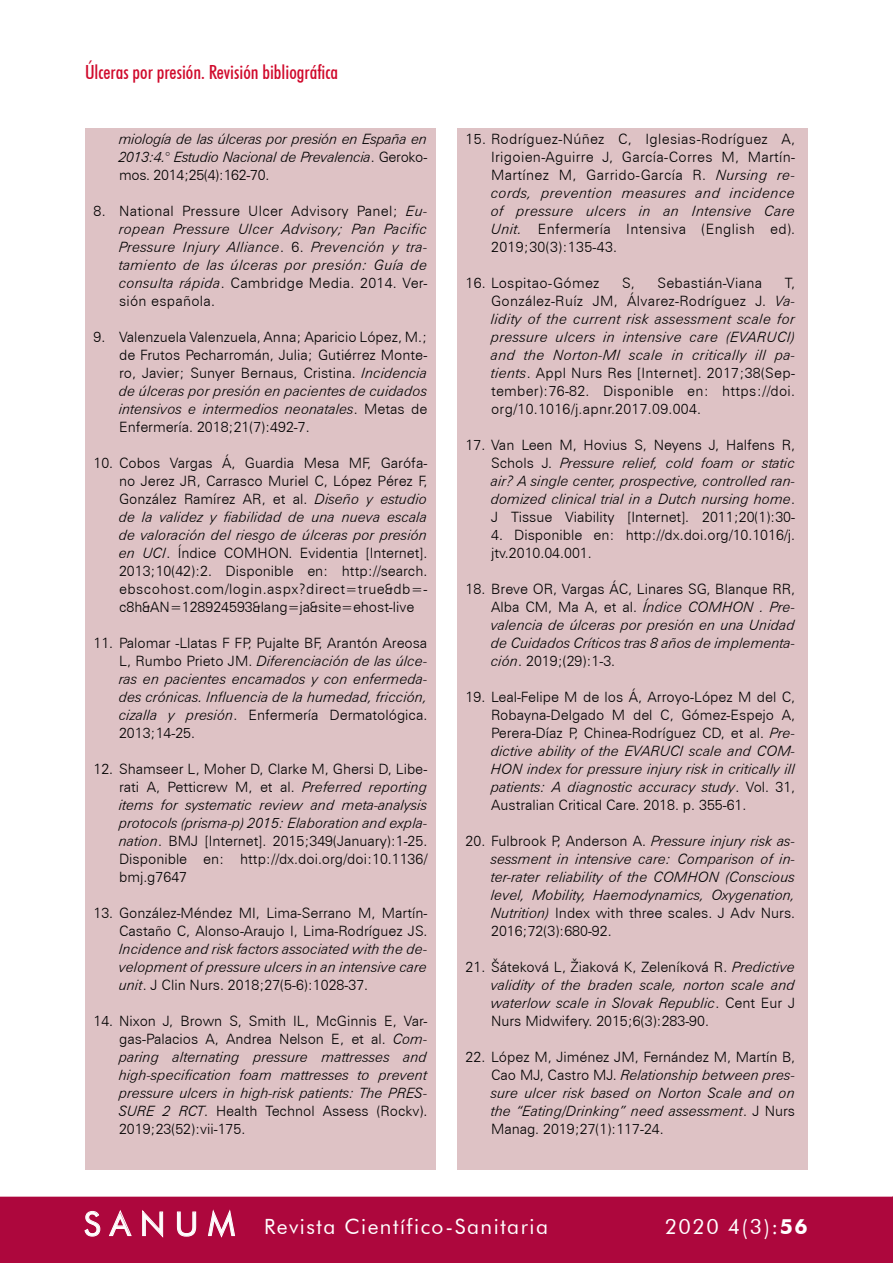
<style>
.page{position:relative;width:893px;height:1263px;background:#fff}
.page>*{position:absolute;margin:0;border:0;box-sizing:border-box;transform-origin:0 0}
.t1{font:21px "Futura BT";letter-spacing:.07em;color:#fff}
.t2{font:500 condensed 19.5px "Futura BT";color:#d00a2c}
.t3{font:italic 300 14.25px/18px "Zurich BT";color:#000;text-align:justify}
.t4{font:300 14.25px/18px "Zurich BT";color:#000;text-align:justify}
.t5{font:300 14.25px "Zurich BT";letter-spacing:.02em;color:#000}
.s1{font-style:normal}
.s2{font-style:italic}
.s3{font-size:33px}
.s4{font-weight:700}
</style>
<div class="page">
<div style="left:0;top:1197px;width:893px;height:66px;background:#ad073d"></div>
<div style="left:85px;top:128px;width:351px;height:1041px;background:#dec2c5"></div>
<div style="left:457px;top:128px;width:351px;height:1041px;background:#dec2c5"></div>
<h2 class="t2" style="left:85px;top:60px;width:255px">Úlceras por presión. Revisión bibliográfica</h2>
<p class="t3" style="left:119px;top:130px;width:310px">miología de las úlceras por presión en España en 2013:4.° Estudio Nacional de Prevalencia<span class="s1">. Geroko&shy;mos. 2014;25(4):162-70.</span></p>
<p class="t3" style="left:119px;top:202px;width:310px;text-indent:-26px"><span class="s1">8. National Pressure Ulcer Advisory Panel;</span> Eu&shy;ropean Pressure Ulcer Advisory; Pan Pacific Pressure Injury Alliance<span class="s1">. 6.</span> Prevención y tra&shy;tamiento de las úlceras por presión: Guía de consulta rápida<span class="s1">. Cambridge Media. 2014. Ver&shy;sión española.</span></p>
<p class="t4" style="left:119px;top:328px;width:310px;text-indent:-26px">9. Valenzuela Valenzuela, Anna; Aparicio López, M.; de Frutos Pecharromán, Julia; Gutiérrez Monte&shy;ro, Javier; Sunyer Bernaus, Cristina. <span class="s2">Incidencia de úlceras por presión en pacientes de cuidados intensivos e intermedios neonatales</span>. Metas de Enfermería. 2018;21(7):492-7.</p>
<p class="t4" style="left:119px;top:454px;width:310px;text-indent:-26px">10. Cobos Vargas Á, Guardia Mesa MF, Garófa&shy;no Jerez JR, Carrasco Muriel C, López Pérez F, González Ramírez AR, et al. <span class="s2">Diseño y estudio de la validez y fiabilidad de una nueva escala de valoración del riesgo de úlceras por presión en UCI</span>. Índice COMHON. Evidentia [Internet].<br>2013;10(42):2. Disponible en: http://search. ebscohost.com/login.aspx?direct=true&amp;db=- c8h&amp;AN=128924593&amp;lang=ja&amp;site=ehost-live</p>
<p class="t3" style="left:119px;top:634px;width:310px;text-indent:-26px"><span class="s1">11. Palomar -Llatas F FP, Pujalte BF, Arantón Areosa L, Rumbo Prieto JM.</span> Diferenciación de las úlce&shy;ras en pacientes encamados y con enfermeda&shy;des crónicas. Influencia de la humedad, fricción, cizalla y presión<span class="s1">. Enfermería Dermatológica.<br>2013;14-25.</span></p>
<p class="t4" style="left:119px;top:760px;width:310px;text-indent:-26px">12. Shamseer L, Moher D, Clarke M, Ghersi D, Libe&shy;rati A, Petticrew M, et al. <span class="s2">Preferred reporting items for systematic review and meta-analysis protocols (prisma-p) 2015: Elaboration and expla&shy;nation</span>. BMJ [Internet]. 2015;349(January):1-25.<br>Disponible en: http://dx.doi.org/doi:10.1136/ bmj.g7647</p>
<p class="t4" style="left:94px;top:904px;width:335px;text-align:right">13. González-Méndez MI, Lima-Serrano M, Martín-<br>Castaño C, Alonso-Araujo I, Lima-Rodríguez JS.</p>
<p class="t3" style="left:119px;top:940px;width:310px">Incidence and risk factors associated with the de&shy;velopment of pressure ulcers in an intensive care unit<span class="s1">. J Clin Nurs. 2018;27(5-6):1028-37.</span></p>
<p class="t3" style="left:119px;top:1012px;width:310px;text-indent:-26px"><span class="s1">14. Nixon J, Brown S, Smith IL, McGinnis E, Var&shy;gas-Palacios A, Andrea Nelson E, et al.</span> Com&shy;paring alternating pressure mattresses and high-specification foam mattresses to prevent pressure ulcers in high-risk patients: The PRES-SURE 2 RCT<span class="s1">. Health Technol Assess (Rockv).<br>2019;23(52):vii-175.</span></p>
<p class="t4" style="left:491px;top:130px;width:306px;text-indent:-26px">15. Rodríguez-Núñez C, Iglesias-Rodríguez A, Irigoien-Aguirre J, García-Corres M, Martín-Martínez M, Garrido-García R. <span class="s2">Nursing re&shy;cords, prevention measures and incidence of pressure ulcers in an Intensive Care Unit.</span> Enfermería Intensiva (English ed).<br>2019;30(3):135-43.</p>
<p class="t5" style="left:466px;top:274px;width:135px">16. Lospitao-Gómez</p>
<p class="t4" style="left:622px;top:274px;width:14px">S,</p>
<p class="t5" style="left:657px;top:274px;width:106px">Sebastián-Viana</p>
<p class="t4" style="left:491px;top:274px;width:306px;text-indent:294px">T, González-Ruíz JM, Álvarez-Rodríguez J. <span class="s2">Va&shy;lidity of the current risk assessment scale for pressure ulcers in intensive care (EVARUCI) and the Norton-MI scale in critically ill pa&shy;tients</span>. Appl Nurs Res [Internet]. 2017;38(Sep&shy;tember):76-82. Disponible en: https://doi. org/10.1016/j.apnr.2017.09.004.</p>
<p class="t3" style="left:491px;top:436px;width:306px;text-indent:-26px"><span class="s1">17. Van Leen M, Hovius S, Neyens J, Halfens R, Schols J.</span> Pressure relief, cold foam or static air? A single center, prospective, controlled ran&shy;domized clinical trial in a Dutch nursing home<span class="s1">.<br>J Tissue Viability [Internet]. 2011;20(1):30-</span></p>
<p class="t4" style="left:491px;top:526px;width:306px">4. Disponible en: http://dx.doi.org/10.1016/j. jtv.2010.04.001.</p>
<p class="t3" style="left:491px;top:580px;width:306px;text-indent:-26px"><span class="s1">18. Breve OR, Vargas ÁC, Linares SG, Blanque RR, Alba CM, Ma A, et al.</span> Índice COMHON . Pre&shy;valencia de úlceras por presión en una Unidad de Cuidados Críticos tras 8 años de implementa&shy;ción<span class="s1">. 2019;(29):1-3.</span></p>
<p class="t4" style="left:491px;top:688px;width:306px;text-indent:-26px">19. Leal-Felipe M de los Á, Arroyo-López M del C, Robayna-Delgado M del C, Gómez-Espejo A, Perera-Díaz P, Chinea-Rodríguez CD, et al. <span class="s2">Pre&shy;dictive ability of the EVARUCI scale and COM-HON index for pressure injury risk in critically ill patients: A diagnostic accuracy study</span>. Vol. 31, Australian Critical Care. 2018. p. 355-61.</p>
<p class="t3" style="left:491px;top:832px;width:306px;text-indent:-26px"><span class="s1">20. Fulbrook P, Anderson A.</span> Pressure injury risk as&shy;sessment in intensive care: Comparison of in&shy;ter-rater reliability of the COMHON (Conscious level, Mobility, Haemodynamics, Oxygenation, Nutrition) <span class="s1">Index with three scales. J Adv Nurs.<br>2016;72(3):680-92.</span></p>
<p class="t3" style="left:491px;top:958px;width:306px;text-indent:-26px"><span class="s1">21. Šáteková L, Žiaková K, Zeleníková R.</span> Predictive validity of the braden scale, norton scale and waterlow scale in Slovak Republic<span class="s1">. Cent Eur J Nurs Midwifery. 2015;6(3):283-90.</span></p>
<p class="t3" style="left:491px;top:1048px;width:306px;text-indent:-26px"><span class="s1">22. López M, Jiménez JM, Fernández M, Martín B, Cao MJ, Castro MJ.</span> Relationship between pres&shy;sure ulcer risk based on Norton Scale and on the “Eating/Drinking” need assessment<span class="s1">. J Nurs Manag. 2019;27(1):117-24.</span></p>
<h1 class="t1" style="left:84px;top:1214px;width:466px"><span class="s3">S A N U M</span> Revista Científico-Sanitaria</h1>
<h1 class="t1" style="left:665px;top:1214px;width:144px">2020 4(3):<span class="s4">56</span></h1>
</div>
